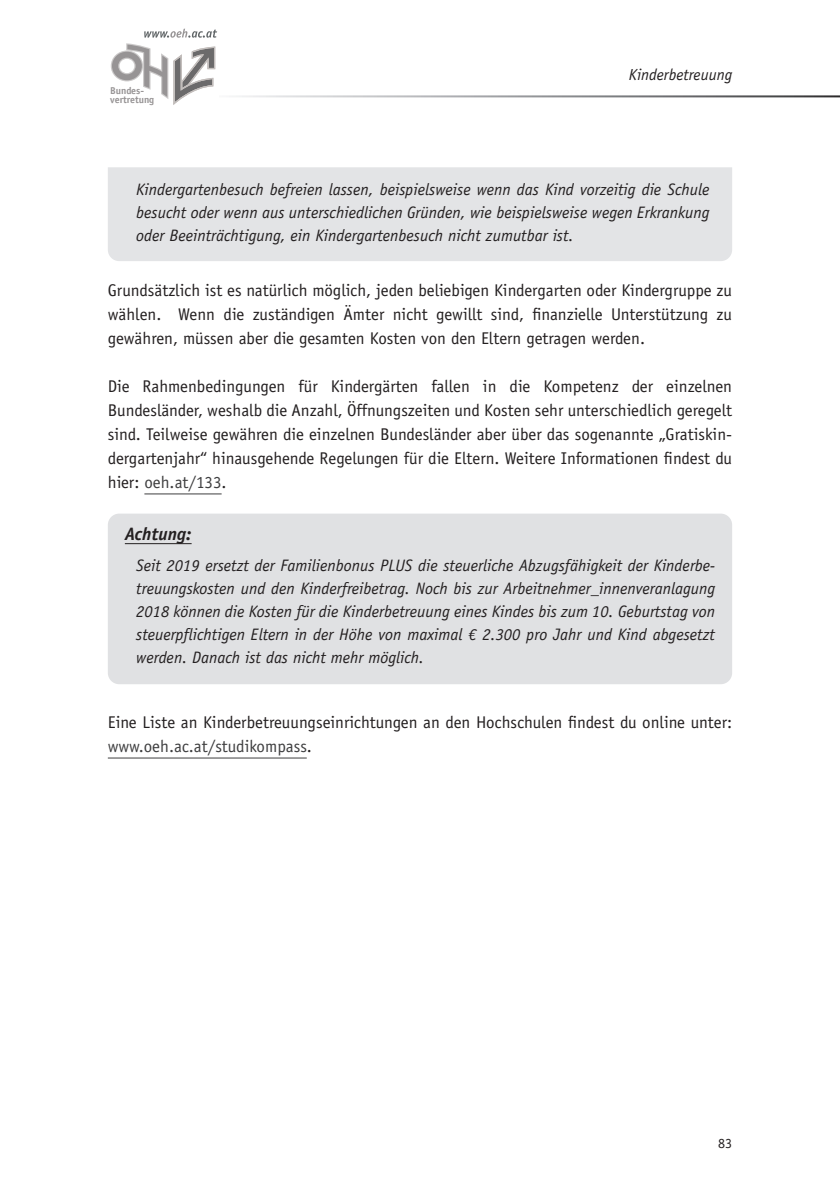
<style>
.page{position:relative;width:840px;height:1191px;background:#fff}
.page>*{position:absolute;margin:0;border:0;box-sizing:border-box;transform-origin:0 0}
.t1{font:italic 700 18px "Officina Sans Std";color:#231f20}
.t2{font:17px/24px "Officina Sans Std";color:#231f20;text-align:justify}
.t3{font:italic 16.6px/23px "Officina Sans Std";color:#231f20;text-align:justify}
.t4{font:italic 16px "Officina Sans Std";color:#231f20}
.t5{font:14px "Officina Sans Std";color:#231f20}
.t6{font:700 10px/8.4px "Officina Sans LT";color:#979495}
.s1{color:#3e3e3f}
</style>
<div class="page">
<div style="left:108px;top:167px;width:623px;height:94px;background:#e3e4e6"></div>
<hr style="left:144px;top:493px;width:77px;height:1px;background:#3e3e3f">
<hr style="left:108px;top:757px;width:198px;height:1px;background:#3e3e3f">
<div style="left:108px;top:513px;width:623px;height:171px;background:#e0e1e3;border-radius:11px"></div>
<hr style="left:125px;top:543px;width:66px;height:1px;background:#231f20">
<svg style="left:111px;top:29px;width:106px;height:76px"></svg>
<p class="t6" style="left:110px;top:87px;width:46px">Bundes&shy;vertretung</p>
<p class="t4" style="left:628px;top:65px;width:105px">Kinderbetreuung</p>
<p class="t3" style="left:136px;top:178px;width:574px">Kindergartenbesuch befreien lassen, beispielsweise wenn das Kind vorzeitig die Schule besucht oder wenn aus unterschiedlichen Gründen, wie beispielsweise wegen Erkrankung oder Beeinträchtigung, ein Kindergartenbesuch nicht zumutbar ist.</p>
<p class="t2" style="left:108px;top:278px;width:625px">Grundsätzlich ist es natürlich möglich, jeden beliebigen Kindergarten oder Kindergruppe zu wählen. Wenn die zuständigen Ämter nicht gewillt sind, finanzielle Unterstützung zu gewähren, müssen aber die gesamten Kosten von den Eltern getragen werden.</p>
<p class="t2" style="left:108px;top:374px;width:625px">Die Rahmenbedingungen für Kindergärten fallen in die Kompetenz der einzelnen Bundesländer, weshalb die Anzahl, Öffnungszeiten und Kosten sehr unterschiedlich geregelt sind. Teilweise gewähren die einzelnen Bundesländer aber über das sogenannte „Gratiskin&shy;dergartenjahr“ hinausgehende Regelungen für die Eltern. Weitere Informationen findest du hier: <span class="s1">oeh.at/133</span>.</p>
<p class="t1" style="left:125px;top:523px;width:68px">Achtung:</p>
<p class="t3" style="left:136px;top:554px;width:580px">Seit 2019 ersetzt der Familienbonus PLUS die steuerliche Abzugsfähigkeit der Kinderbe&shy;treuungskosten und den Kinderfreibetrag. Noch bis zur Arbeitnehmer_innenveranlagung 2018 können die Kosten für die Kinderbetreuung eines Kindes bis zum 10. Geburtstag von steuerpflichtigen Eltern in der Höhe von maximal € 2.300 pro Jahr und Kind abgesetzt werden. Danach ist das nicht mehr möglich.</p>
<p class="t2" style="left:108px;top:710px;width:625px">Eine Liste an Kinderbetreuungseinrichtungen an den Hochschulen findest du online unter: <span class="s1">www.oeh.ac.at/studikompass</span>.</p>
<p class="t5" style="left:717px;top:1135px;width:15px">83</p>
</div>
